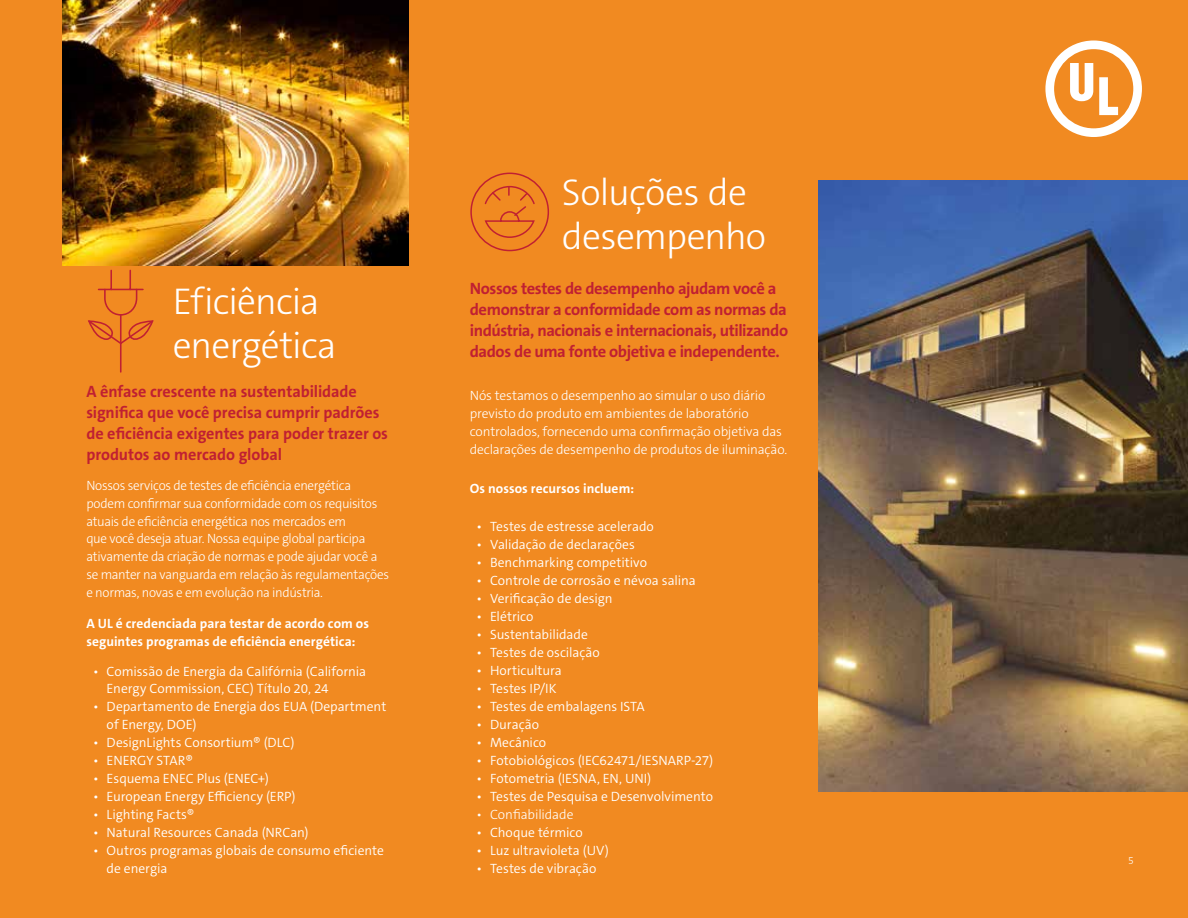
<style>
.page{position:relative;width:1188px;height:918px;background:#f18a21}
.page>*{position:absolute;margin:0;border:0;box-sizing:border-box;transform-origin:0 0}
.t1{font:300 37.5px/43.5px "The Sans C5";letter-spacing:-.02em;color:#fff}
.t2{font:700 16.5px/21px "The Sans C5";letter-spacing:-.02em;color:#c02032}
.t3{font:300 13.5px/18px "The Sans C5";letter-spacing:-.005em;color:#fff}
.t4{font:300 13.5px/18px "The Sans C5";letter-spacing:-.02em;color:#fff}
.t5{font:700 13.5px/18px "The Sans C5";letter-spacing:.005em;color:#fff}
.t6{font:300 10.5px "The Sans C5";color:#fff}
</style>
<div class="page">
<img style="left:819px;top:180px;width:369px;height:612px">
<div style="left:470px;top:173px;width:79px;height:78px;border:1px solid #c02032;border-radius:50%"></div>
<svg style="left:484px;top:186px;width:51px;height:52px"></svg>
<img style="left:63px;top:0;width:345px;height:266px">
<hr style="left:120px;top:315px;width:2px;height:57px;background:#c02032">
<svg style="left:88px;top:270px;width:66px;height:76px"></svg>
<hr style="left:99px;top:289px;width:44px;height:1px;background:#c02032">
<svg style="left:1045px;top:40px;width:97px;height:97px"></svg>
<h1 class="t1" style="left:173px;top:280px;width:166px">Eficiência energética</h1>
<p class="t2" style="left:86px;top:381px;width:303px">A ênfase crescente na sustentabilidade significa que você precisa cumprir padrões de eficiência exigentes para poder trazer os produtos ao mercado global</p>
<p class="t4" style="left:86px;top:476px;width:304px">Nossos serviços de testes de eficiência energética podem confirmar sua conformidade com os requisitos atuais de eficiência energética nos mercados em<br>que você deseja atuar. Nossa equipe global participa ativamente da criação de normas e pode ajudar você a se manter na vanguarda em relação às regulamentações e normas, novas e em evolução na indústria.</p>
<p class="t5" style="left:86px;top:614px;width:284px">A UL é credenciada para testar de acordo com os seguintes programas de eficiência energética:</p>
<p class="t3" style="left:107px;top:662px;width:261px;text-indent:-14px">• Comissão de Energia da Califórnia (California<br>Energy Commission, CEC) Título 20, 24</p>
<p class="t3" style="left:107px;top:698px;width:281px;text-indent:-14px">• Departamento de Energia dos EUA (Department of Energy, DOE)</p>
<p class="t3" style="left:93px;top:734px;width:203px">• DesignLights Consortium® (DLC)</p>
<p class="t3" style="left:93px;top:752px;width:101px">• ENERGY STAR®</p>
<p class="t3" style="left:93px;top:770px;width:177px">• Esquema ENEC Plus (ENEC+)</p>
<p class="t3" style="left:93px;top:788px;width:204px">• European Energy Efficiency (ERP)</p>
<p class="t3" style="left:93px;top:806px;width:103px">• Lighting Facts®</p>
<p class="t3" style="left:93px;top:824px;width:217px">• Natural Resources Canada (NRCan)</p>
<p class="t3" style="left:107px;top:842px;width:279px;text-indent:-14px">• Outros programas globais de consumo eficiente de energia</p>
<h1 class="t1" style="left:562px;top:171px;width:206px">Soluções de desempenho</h1>
<p class="t2" style="left:470px;top:278px;width:320px">Nossos testes de desempenho ajudam você a demonstrar a conformidade com as normas da indústria, nacionais e internacionais, utilizando dados de uma fonte objetiva e independente.</p>
<p class="t4" style="left:470px;top:387px;width:319px">Nós testamos o desempenho ao simular o uso diário previsto do produto em ambientes de laboratório controlados, fornecendo uma confirmação objetiva das declarações de desempenho de produtos de iluminação.</p>
<p class="t5" style="left:470px;top:480px;width:166px">Os nossos recursos incluem:</p>
<p class="t3" style="left:477px;top:518px;width:179px">• Testes de estresse acelerado</p>
<p class="t3" style="left:477px;top:536px;width:160px">• Validação de declarações</p>
<p class="t3" style="left:477px;top:554px;width:172px">• Benchmarking competitivo</p>
<p class="t3" style="left:477px;top:571px;width:221px">• Controle de corrosão e névoa salina</p>
<p class="t3" style="left:477px;top:589px;width:138px">• Verificação de design</p>
<p class="t3" style="left:477px;top:607px;width:58px">• Elétrico</p>
<p class="t3" style="left:477px;top:625px;width:113px">• Sustentabilidade</p>
<p class="t3" style="left:477px;top:643px;width:125px">• Testes de oscilação</p>
<p class="t3" style="left:477px;top:661px;width:87px">• Horticultura</p>
<p class="t3" style="left:477px;top:679px;width:82px">• Testes IP/IK</p>
<p class="t3" style="left:477px;top:697px;width:170px">• Testes de embalagens ISTA</p>
<p class="t3" style="left:477px;top:715px;width:64px">• Duração</p>
<p class="t3" style="left:477px;top:733px;width:71px">• Mecânico</p>
<p class="t3" style="left:477px;top:751px;width:238px">• Fotobiológicos (IEC62471/IESNARP-27)</p>
<p class="t3" style="left:477px;top:769px;width:176px">• Fotometria (IESNA, EN, UNI)</p>
<p class="t3" style="left:477px;top:787px;width:238px">• Testes de Pesquisa e Desenvolvimento</p>
<p class="t4" style="left:477px;top:805px;width:99px">• Confiabilidade</p>
<p class="t3" style="left:477px;top:823px;width:108px">• Choque térmico</p>
<p class="t3" style="left:477px;top:841px;width:134px">• Luz ultravioleta (UV)</p>
<p class="t3" style="left:477px;top:859px;width:121px">• Testes de vibração</p>
<p class="t6" style="left:1128px;top:854px;width:7px">5</p>
</div>
